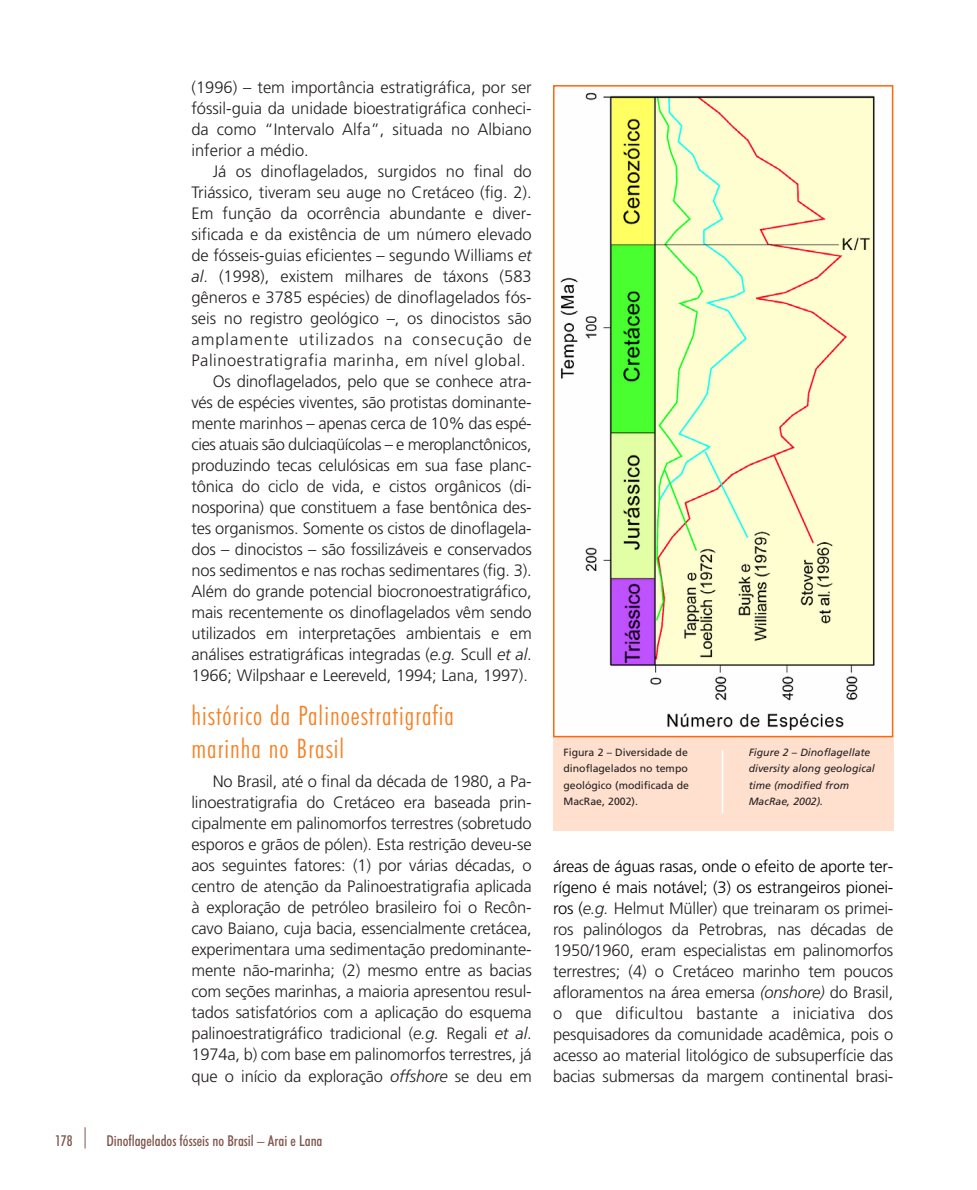
<style>
.page{position:relative;width:977px;height:1190px;background:#fff}
.page>*{position:absolute;margin:0;border:0;box-sizing:border-box;transform-origin:0 0}
.t1{font:300 condensed 27px/33px "Futura BT";letter-spacing:.04em;color:#f58226}
.t2{font:300 16.5px/21px "Frutiger";letter-spacing:-.01em;color:#231f20;text-align:justify}
.t3{font:300 16.5px "Frutiger";letter-spacing:.035em;color:#231f20}
.t4{font:300 16.5px "Frutiger";letter-spacing:.06em;color:#231f20}
.t5{font:500 condensed 15px "Futura BT";color:#7f564d}
.t6{font:10.5px/16.5px "Frutiger";color:#231f20;text-align:justify}
.t7{font:italic 10.5px/16.5px "Frutiger";color:#231f20}
.s1{font-style:italic}
.s2{color:#000}
</style>
<div class="page">
<div style="left:553px;top:737px;width:340px;height:93px;background:#ffe0ce"></div>
<svg style="left:85px;top:1127px;width:1px;height:21px"></svg>
<img style="left:560px;top:92px;width:315px;height:639px">
<div style="left:553px;top:85px;width:340px;height:652px;border:2px solid #ff6609"></div>
<hr style="left:721px;top:750px;width:2px;height:63px;background:#fff">
<p class="t2" style="left:191px;top:78px;width:342px">(1996) – tem importância estratigráfica, por ser fóssil-guia da unidade bioestratigráfica conheci&shy;da como “Intervalo Alfa”, situada no Albiano inferior a médio.</p>
<p class="t2" style="left:213px;top:162px;width:320px">Já os dinoflagelados, surgidos no final do</p>
<p class="t2" style="left:191px;top:183px;width:342px">Triássico, tiveram seu auge no Cretáceo (fig. 2).</p>
<p class="t2" style="left:191px;top:204px;width:342px">Em função da ocorrência abundante e diver-</p>
<p class="t2" style="left:191px;top:225px;width:342px">sificada e da existência de um número elevado</p>
<p class="t2" style="left:191px;top:246px;width:342px">de fósseis-guias eficientes – segundo Williams <span class="s1">et</span></p>
<p class="t2" style="left:191px;top:267px;width:342px"><span class="s1">al</span>. (1998), existem milhares de táxons (583</p>
<p class="t2" style="left:191px;top:288px;width:342px">gêneros e 3785 espécies) de dinoflagelados fós-</p>
<p class="t2" style="left:191px;top:309px;width:342px">seis no registro geológico –, os dinocistos são</p>
<p class="t4" style="left:191px;top:333px;width:342px">amplamente utilizados na consecução de</p>
<p class="t3" style="left:191px;top:354px;width:336px">Palinoestratigrafia marinha, em nível global.</p>
<p class="t2" style="left:213px;top:372px;width:320px">Os dinoflagelados, pelo que se conhece atra-</p>
<p class="t2" style="left:191px;top:393px;width:342px">vés de espécies viventes, são protistas dominante-</p>
<p class="t2" style="left:191px;top:414px;width:342px">mente marinhos – apenas cerca de 10% das espé-</p>
<p class="t2" style="left:191px;top:435px;width:342px">cies atuais são dulciaqüícolas – e meroplanctônicos,</p>
<p class="t2" style="left:191px;top:456px;width:342px">produzindo tecas celulósicas em sua fase planc-</p>
<p class="t2" style="left:191px;top:477px;width:342px">tônica do ciclo de vida, e cistos orgânicos (di-</p>
<p class="t2" style="left:191px;top:498px;width:342px">nosporina) que constituem a fase bentônica des-</p>
<p class="t2" style="left:191px;top:519px;width:342px">tes organismos. Somente os cistos de dinoflagela-</p>
<p class="t2" style="left:191px;top:540px;width:342px">dos – dinocistos – são fossilizáveis e conservados</p>
<p class="t2" style="left:191px;top:561px;width:342px">nos sedimentos e nas rochas sedimentares (fig. 3).</p>
<p class="t2" style="left:191px;top:582px;width:342px">Além do grande potencial biocronoestratigráfico,</p>
<p class="t2" style="left:191px;top:603px;width:342px">mais recentemente os dinoflagelados vêm sendo</p>
<p class="t2" style="left:191px;top:624px;width:342px">utilizados em interpretações ambientais e em</p>
<p class="t2" style="left:191px;top:645px;width:342px">análises estratigráficas integradas (<span class="s1">e.g.</span> Scull <span class="s1">et al</span>.</p>
<p class="t2" style="left:191px;top:666px;width:338px">1966; Wilpshaar e Leereveld, 1994; Lana, 1997).</p>
<h1 class="t1" style="left:191px;top:702px;width:264px">histórico da Palinoestratigrafia marinha no Brasil</h1>
<p class="t2" style="left:191px;top:772px;width:342px;text-indent:21px">No Brasil, até o final da década de 1980, a Pa&shy;linoestratigrafia do Cretáceo era baseada prin&shy;cipalmente em palinomorfos terrestres (sobretudo esporos e grãos de pólen). Esta restrição deveu-se aos seguintes fatores: (1) por várias décadas, o centro de atenção da Palinoestratigrafia aplicada à exploração de petróleo brasileiro foi o Recôn&shy;cavo Baiano, cuja bacia, essencialmente cretácea, experimentara uma sedimentação predominante&shy;mente não-marinha; (2) mesmo entre as bacias com seções marinhas, a maioria apresentou resul&shy;tados satisfatórios com a aplicação do esquema palinoestratigráfico tradicional (<span class="s1">e.g.</span> Regali <span class="s1">et al</span>.<br>1974a, b) com base em palinomorfos terrestres, já que o início da exploração <span class="s1">offshore</span> se deu em</p>
<p class="t5" style="left:55px;top:1135px;width:19px">178</p>
<p class="t5" style="left:106px;top:1135px;width:218px">Dinoflagelados fósseis no Brasil – Arai e Lana</p>
<p class="t6" style="left:563px;top:744px;width:127px">Figura 2 – Diversidade de dinoflagelados no tempo geológico (modificada de MacRae, 2002).</p>
<p class="t7" style="left:748px;top:744px;width:127px">Figure 2 – Dinoflagellate diversity along geological time (modified from<br>MacRae, 2002).</p>
<p class="t2" style="left:553px;top:856px;width:342px"><span class="s2">áreas de águas rasas, onde o efeito de aporte ter&shy;rígeno é mais notável; (3) os estrangeiros pionei&shy;ros (</span><span class="s1">e.g.</span> Helmut Müller) que treinaram os primei&shy;ros palinólogos da Petrobras, nas décadas de 1950/1960, eram especialistas em palinomorfos terrestres; (4) o Cretáceo marinho tem poucos afloramentos na área emersa <span class="s1">(onshore)</span> do Brasil, o que dificultou bastante a iniciativa dos pesquisadores da comunidade acadêmica, pois o acesso ao material litológico de subsuperfície das bacias submersas da margem continental brasi-</p>
</div>
